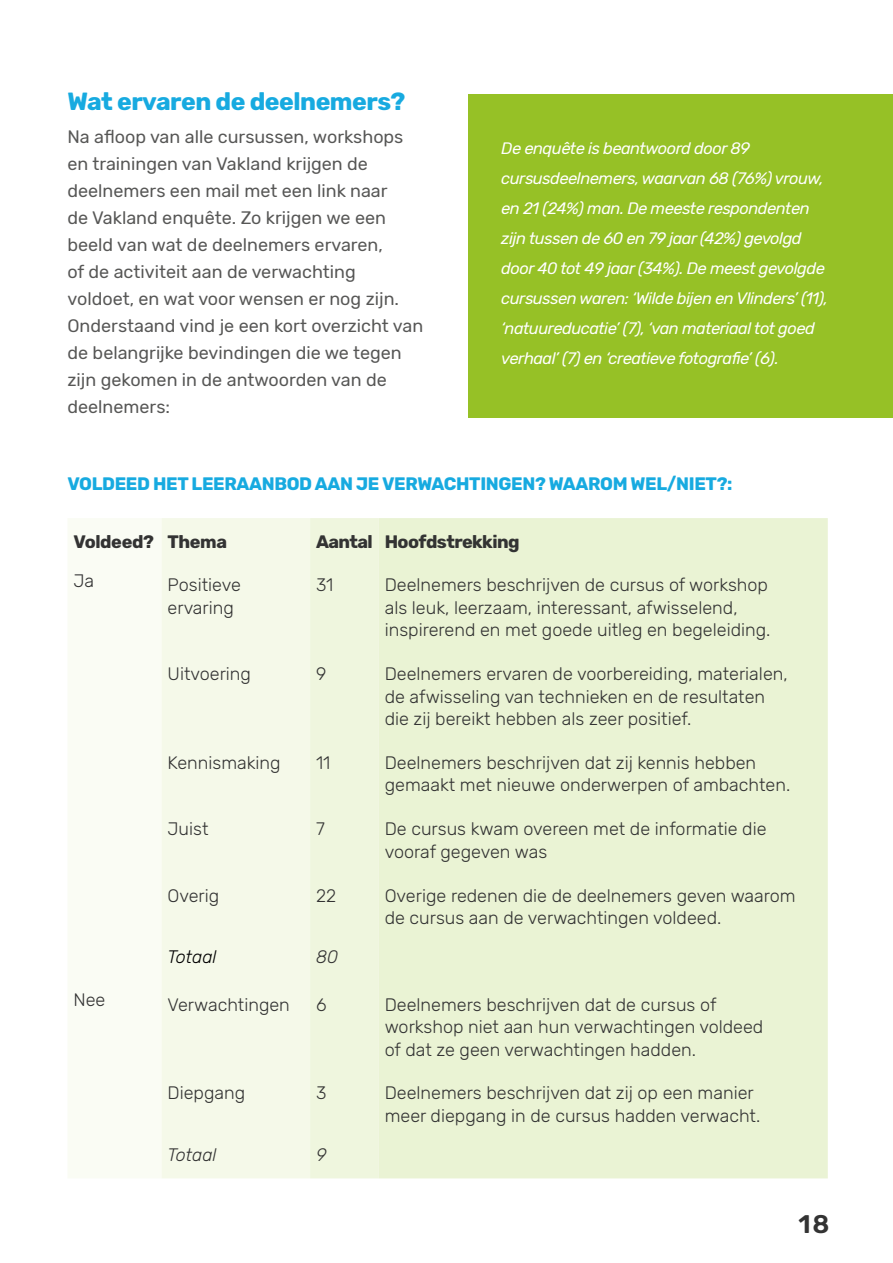
<style>
.page{position:relative;width:893px;height:1263px;background:#fff}
.page>*{position:absolute;margin:0;border:0;box-sizing:border-box;transform-origin:0 0}
.t1{font:600 25.5px "Rubik";color:#333}
.t2{font:700 24.75px "Rubik";letter-spacing:-.02em;color:#17aae0}
.t3{font:300 18px/22.5px "Rubik";color:#333}
.t4{font:18px/27px "Rubik";color:#575756}
.t5{font:700 18px "Rubik";letter-spacing:-.02em;color:#17aae0}
.t6{font:700 18px "Rubik";letter-spacing:-.03em;color:#333}
.t7{font:italic 300 18px "Rubik";color:#333}
.t8{font:italic 300 18px "Rubik";color:#000}
.t9{font:italic 16.5px/30px "Rubik";letter-spacing:-.03em;color:#fff}
</style>
<div class="page">
<div style="left:468px;top:94px;width:425px;height:323px;background:#96c126"></div>
<div style="left:68px;top:518px;width:94px;height:660px;background:#fafcf4"></div>
<div style="left:162px;top:518px;width:148px;height:660px;background:#f5f9e9"></div>
<div style="left:310px;top:518px;width:69px;height:660px;background:#eff6de"></div>
<div style="left:379px;top:518px;width:449px;height:660px;background:#eaf3d4"></div>
<h2 class="t2" style="left:67px;top:87px;width:339px">Wat ervaren de deelnemers?</h2>
<p class="t4" style="left:67px;top:124px;width:357px">Na afloop van alle cursussen, workshops en trainingen van Vakland krijgen de deelnemers een mail met een link naar<br>de Vakland enquête. Zo krijgen we een beeld van wat de deelnemers ervaren,<br>of de activiteit aan de verwachting voldoet, en wat voor wensen er nog zijn.<br>Onderstaand vind je een kort overzicht van de belangrijke bevindingen die we tegen zijn gekomen in de antwoorden van de deelnemers:</p>
<p class="t9" style="left:501px;top:134px;width:328px">De enquête is beantwoord door 89 cursusdeelnemers, waarvan 68 (76%) vrouw, en 21 (24%) man. De meeste respondenten zijn tussen de 60 en 79 jaar (42%) gevolgd door 40 tot 49 jaar (34%). De meest gevolgde cursussen waren: ‘Wilde bijen en Vlinders’ (11), ‘natuureducatie’ (7), ‘van materiaal tot goed verhaal’ (7) en ‘creatieve fotografie’ (6).</p>
<p class="t5" style="left:67px;top:473px;width:666px">VOLDEED HET LEERAANBOD AAN JE VERWACHTINGEN? WAAROM WEL/NIET?:</p>
<p class="t6" style="left:73px;top:531px;width:155px">Voldeed? Thema</p>
<p class="t6" style="left:316px;top:531px;width:205px">Aantal Hoofdstrekking</p>
<p class="t3" style="left:73px;top:570px;width:22px">Ja</p>
<p class="t3" style="left:168px;top:574px;width:75px">Positieve ervaring</p>
<p class="t3" style="left:316px;top:574px;width:19px">31</p>
<p class="t3" style="left:385px;top:574px;width:387px">Deelnemers beschrijven de cursus of workshop als leuk, leerzaam, interessant, afwisselend, inspirerend en met goede uitleg en begeleiding.</p>
<p class="t3" style="left:168px;top:663px;width:85px">Uitvoering</p>
<p class="t3" style="left:316px;top:663px;width:12px">9</p>
<p class="t3" style="left:385px;top:663px;width:404px">Deelnemers ervaren de voorbereiding, materialen, de afwisseling van technieken en de resultaten die zij bereikt hebben als zeer positief.</p>
<p class="t3" style="left:168px;top:752px;width:115px">Kennismaking</p>
<p class="t3" style="left:316px;top:752px;width:16px">11</p>
<p class="t3" style="left:385px;top:752px;width:407px">Deelnemers beschrijven dat zij kennis hebben gemaakt met nieuwe onderwerpen of ambachten.</p>
<p class="t3" style="left:168px;top:818px;width:42px">Juist</p>
<p class="t3" style="left:316px;top:818px;width:10px">7</p>
<p class="t3" style="left:385px;top:818px;width:383px">De cursus kwam overeen met de informatie die vooraf gegeven was</p>
<p class="t3" style="left:168px;top:884px;width:53px">Overig</p>
<p class="t3" style="left:316px;top:884px;width:22px">22</p>
<p class="t3" style="left:385px;top:884px;width:413px">Overige redenen die de deelnemers geven waarom de cursus aan de verwachtingen voldeed.</p>
<p class="t8" style="left:168px;top:947px;width:51px">Totaal</p>
<p class="t7" style="left:316px;top:947px;width:24px">80</p>
<p class="t3" style="left:73px;top:989px;width:33px">Nee</p>
<p class="t3" style="left:168px;top:994px;width:124px">Verwachtingen</p>
<p class="t3" style="left:316px;top:994px;width:12px">6</p>
<p class="t3" style="left:385px;top:994px;width:380px">Deelnemers beschrijven dat de cursus of workshop niet aan hun verwachtingen voldeed of dat ze geen verwachtingen hadden.</p>
<p class="t3" style="left:168px;top:1082px;width:79px">Diepgang</p>
<p class="t3" style="left:316px;top:1082px;width:12px">3</p>
<p class="t3" style="left:385px;top:1082px;width:377px">Deelnemers beschrijven dat zij op een manier meer diepgang in de cursus hadden verwacht.</p>
<p class="t7" style="left:168px;top:1145px;width:51px">Totaal</p>
<p class="t7" style="left:316px;top:1145px;width:12px">9</p>
<h1 class="t1" style="left:798px;top:1210px;width:33px">18</h1>
</div>
